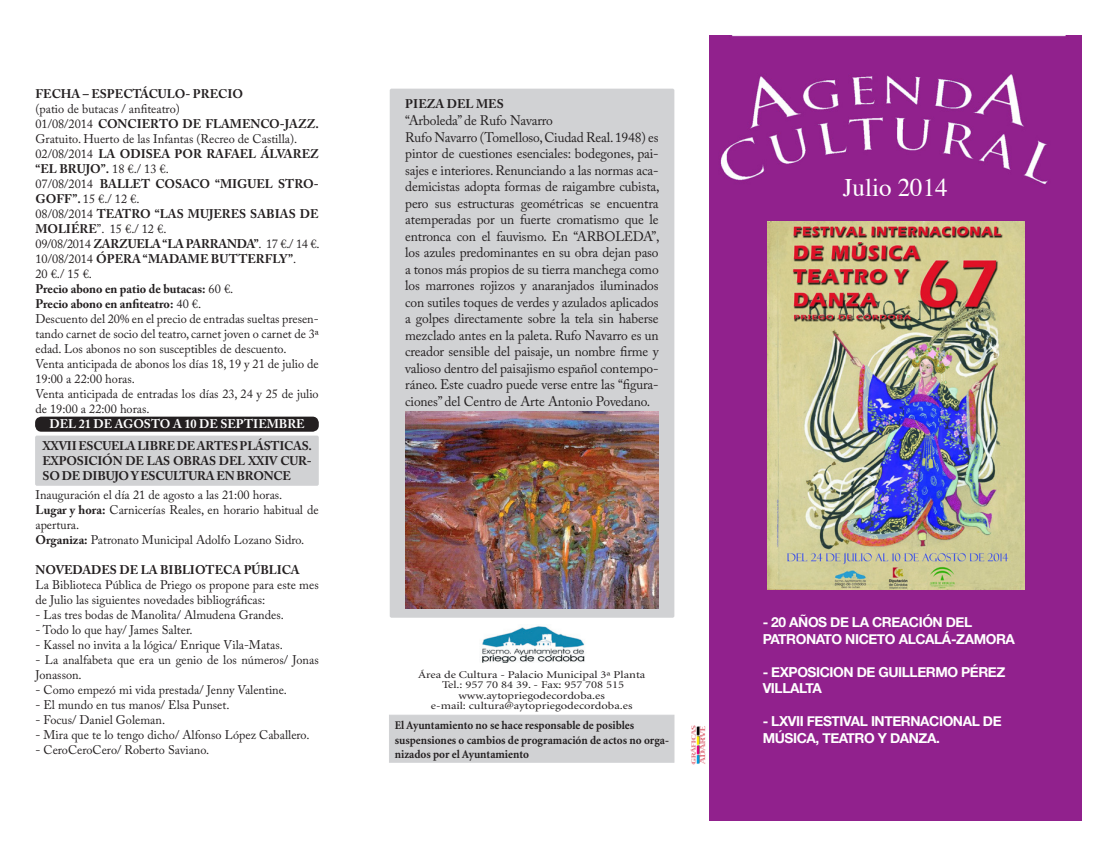
<style>
.page{position:relative;width:1117px;height:851px;background:#fff}
.page>*{position:absolute;margin:0;border:0;box-sizing:border-box;transform-origin:0 0}
.t1{font:25.25px "Times";color:#fff}
.t2{font:13.75px/16.5px "Adobe Caslon Pro";letter-spacing:-.01em;color:#231f20;text-align:justify}
.t3{font:700 13.75px/16.5px "Helvetica Neue";letter-spacing:-.03em;color:#fff}
.t4{font:12.5px/15px "Adobe Caslon Pro";color:#231f20}
.t5{font:700 12.5px/15px "Adobe Caslon Pro";color:#231f20}
.t6{font:12.5px "Adobe Caslon Pro";letter-spacing:-.02em;color:#231f20}
.t7{font:700 12.5px "Adobe Caslon Pro";color:#fff}
.t8{font:700 11.75px/14.1px "Minion";color:#231f20;scale:.96 1}
.t9{font:10.5px "Minion";color:#231f20;scale:1.2 1}
.s1{font-weight:700}
.s2{font-weight:400}
</style>
<div class="page">
<div style="left:709px;top:35px;width:372px;height:785px;background:#91218d"></div>
<img style="left:767px;top:221px;width:257px;height:369px">
<div style="left:36px;top:418px;width:281px;height:12px;background:#231f20;border-radius:5px"></div>
<div style="left:35px;top:416px;width:284px;height:15px;border:2px solid #231f20;border-radius:5px"></div>
<div style="left:35px;top:435px;width:284px;height:50px;background:#d1d2d4;border:2px solid #d1d2d4"></div>
<div style="left:389px;top:89px;width:285px;height:528px;background:#d1d2d4;border:2px solid #d1d2d4"></div>
<div style="left:389px;top:714px;width:285px;height:48px;background:#d1d2d4;border:1px solid #d1d2d4"></div>
<img style="left:482px;top:626px;width:103px;height:36px">
<img style="left:690px;top:725px;width:15px;height:39px">
<img style="left:405px;top:412px;width:253px;height:196px">
<p class="t5" style="left:35px;top:86px;width:209px">FECHA – ESPECTÁCULO- PRECIO</p>
<p class="t4" style="left:35px;top:101px;width:146px">(patio de butacas / anfiteatro)</p>
<p class="t4" style="left:35px;top:116px;width:285px">01/08/2014 <span class="s1">CONCIERTO DE FLAMENCO-JAZZ.<br></span>Gratuito. Huerto de las Infantas (Recreo de Castilla).</p>
<p class="t5" style="left:35px;top:146px;width:285px"><span class="s2">02/08/2014</span> LA ODISEA POR RAFAEL ÁLVAREZ “EL BRUJO”. <span class="s2">18 €./ 13 €.</span></p>
<p class="t5" style="left:35px;top:176px;width:285px"><span class="s2">07/08/2014</span> BALLET COSACO “MIGUEL STRO-<br>GOFF”. <span class="s2">15 €./ 12 €.</span></p>
<p class="t5" style="left:35px;top:206px;width:285px"><span class="s2">08/08/2014</span> TEATRO “LAS MUJERES SABIAS DE<br>MOLIÉRE<span class="s2">”. 15 €./ 12 €.</span></p>
<p class="t6" style="left:35px;top:236px;width:285px">09/08/2014 <span class="s1">ZARZUELA “LA PARRANDA”</span>. 17 €./ 14 €.</p>
<p class="t5" style="left:35px;top:251px;width:262px"><span class="s2">10/08/2014</span> ÓPERA “MADAME BUTTERFLY”<span class="s2">.</span></p>
<p class="t4" style="left:35px;top:266px;width:58px">20 €./ 15 €.</p>
<p class="t5" style="left:35px;top:281px;width:199px">Precio abono en patio de butacas: <span class="s2">60 €.</span></p>
<p class="t5" style="left:35px;top:296px;width:167px">Precio abono en anfiteatro: <span class="s2">40 €.</span></p>
<p class="t4" style="left:35px;top:311px;width:285px;text-align:justify">Descuento del 20% en el precio de entradas sueltas presen&shy;tando carnet de socio del teatro, carnet joven o carnet de 3ª edad. Los abonos no son susceptibles de descuento.</p>
<p class="t4" style="left:35px;top:356px;width:285px">Venta anticipada de abonos los días 18, 19 y 21 de julio de<br>19:00 a 22:00 horas.</p>
<p class="t4" style="left:35px;top:386px;width:285px">Venta anticipada de entradas los días 23, 24 y 25 de julio de 19:00 a 22:00 horas.</p>
<p class="t7" style="left:49px;top:416px;width:257px">DEL 21 DE AGOSTO A 10 DE SEPTIEMBRE</p>
<p class="t5" style="left:43px;top:438px;width:271px;text-align:justify">XXVII ESCUELA LIBRE DE ARTES PLÁSTICAS.<br>EXPOSICIÓN DE LAS OBRAS DEL XXIV CUR-SO DE DIBUJO Y ESCULTURA EN BRONCE</p>
<p class="t4" style="left:35px;top:487px;width:248px">Inauguración el día 21 de agosto a las 21:00 horas.</p>
<p class="t4" style="left:35px;top:502px;width:285px"><span class="s1">Lugar y hora:</span> Carnicerías Reales, en horario habitual de apertura.</p>
<p class="t4" style="left:35px;top:532px;width:270px"><span class="s1">Organiza:</span> Patronato Municipal Adolfo Lozano Sidro.</p>
<p class="t5" style="left:35px;top:562px;width:266px">NOVEDADES DE LA BIBLIOTECA PÚBLICA</p>
<p class="t4" style="left:35px;top:577px;width:285px">La Biblioteca Pública de Priego os propone para este mes de Julio las siguientes novedades bibliográficas:</p>
<p class="t4" style="left:35px;top:607px;width:250px">- Las tres bodas de Manolita/ Almudena Grandes.</p>
<p class="t4" style="left:35px;top:622px;width:159px">- Todo lo que hay/ James Salter.</p>
<p class="t4" style="left:35px;top:637px;width:249px">- Kassel no invita a la lógica/ Enrique Vila-Matas.</p>
<p class="t4" style="left:35px;top:652px;width:285px">- La analfabeta que era un genio de los números/ Jonas<br>Jonasson.</p>
<p class="t4" style="left:35px;top:682px;width:253px">- Como empezó mi vida prestada/ Jenny Valentine.</p>
<p class="t4" style="left:35px;top:697px;width:195px">- El mundo en tus manos/ Elsa Punset.</p>
<p class="t4" style="left:35px;top:712px;width:131px">- Focus/ Daniel Goleman.</p>
<p class="t4" style="left:35px;top:727px;width:275px">- Mira que te lo tengo dicho/ Alfonso López Caballero.</p>
<p class="t4" style="left:35px;top:742px;width:175px">- CeroCeroCero/ Roberto Saviano.</p>
<p class="t5" style="left:405px;top:97px;width:100px">PIEZA DEL MES</p>
<p class="t2" style="left:405px;top:112px;width:149px">“Arboleda” de Rufo Navarro</p>
<p class="t2" style="left:405px;top:128px;width:256px">Rufo Navarro (Tomelloso, Ciudad Real. 1948) es pintor de cuestiones esenciales: bodegones, pai&shy;sajes e interiores. Renunciando a las normas aca&shy;demicistas adopta formas de raigambre cubista, pero sus estructuras geométricas se encuentra atemperadas por un fuerte cromatismo que le entronca con el fauvismo. En “ARBOLEDA”, los azules predominantes en su obra dejan paso a tonos más propios de su tierra manchega como los marrones rojizos y anaranjados iluminados con sutiles toques de verdes y azulados aplicados a golpes directamente sobre la tela sin haberse mezclado antes en la paleta. Rufo Navarro es un creador sensible del paisaje, un nombre firme y valioso dentro del paisajismo español contempo&shy;ráneo. Este cuadro puede verse entre las “figura&shy;ciones” del Centro de Arte Antonio Povedano.</p>
<p class="t9" style="left:418px;top:669px;width:191px">Área de Cultura - Palacio Municipal 3ª Planta</p>
<p class="t9" style="left:442px;top:679px;width:153px">Tel.: 957 70 84 39. - Fax: 957 708 515</p>
<p class="t9" style="left:458px;top:690px;width:124px">www.aytopriegodecordoba.es</p>
<p class="t9" style="left:431px;top:700px;width:169px">e-mail: cultura@aytopriegodecordoba.es</p>
<p class="t8" style="left:394px;top:718px;width:287px">El Ayuntamiento no se hace responsable de posibles suspensiones o cambios de programación de actos no orga&shy;nizados por el Ayuntamiento</p>
<p class="t1" style="left:842px;top:172px;width:106px">Julio 2014</p>
<p class="t3" style="left:762px;top:613px;width:211px">- 20 AÑOS DE LA CREACIÓN DEL</p>
<p class="t3" style="left:762px;top:630px;width:254px">PATRONATO NICETO ALCALÁ-ZAMORA</p>
<p class="t3" style="left:762px;top:663px;width:244px">- EXPOSICION DE GUILLERMO PÉREZ<br>VILLALTA</p>
<p class="t3" style="left:762px;top:712px;width:240px">- LXVII FESTIVAL INTERNACIONAL DE<br>MÚSICA, TEATRO Y DANZA.</p>
</div>
